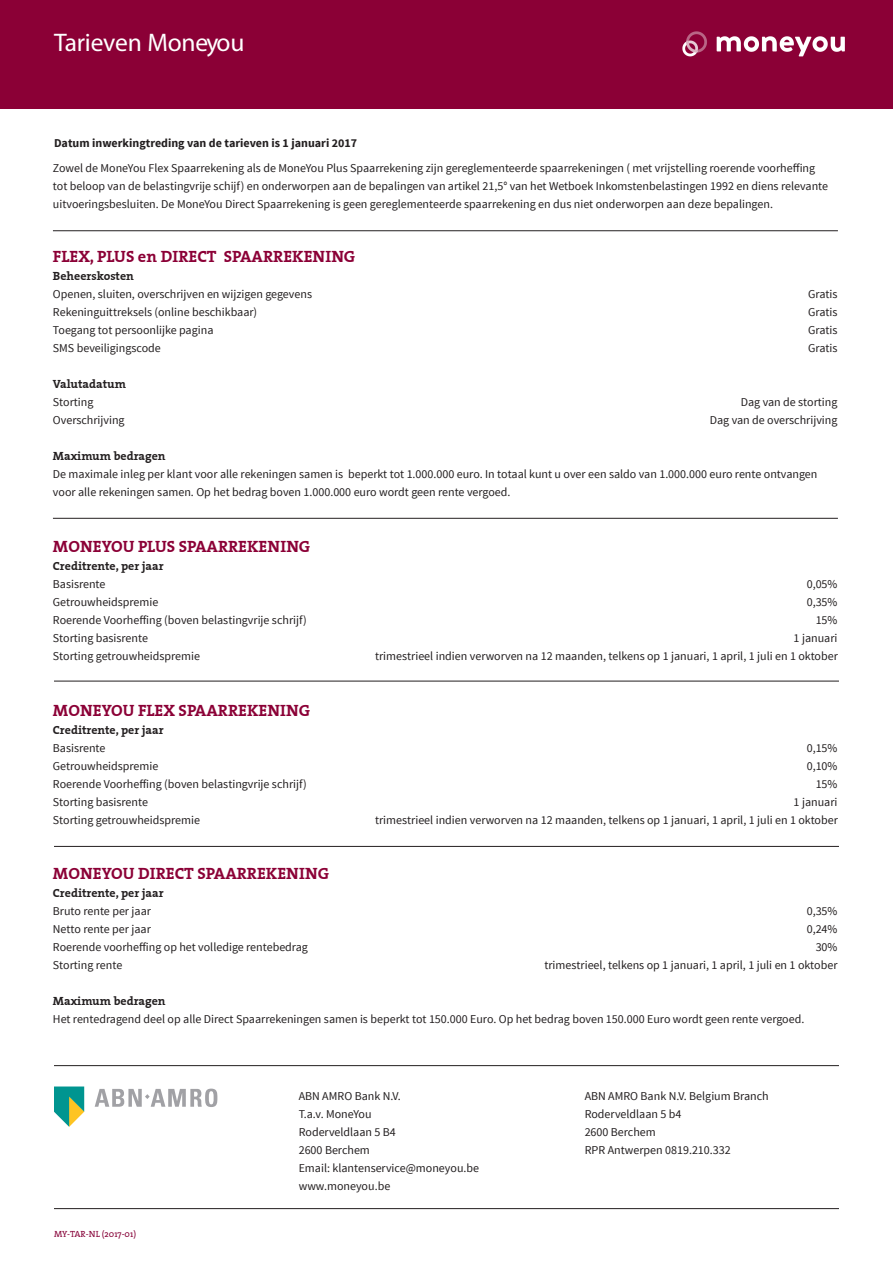
<style>
.page{position:relative;width:893px;height:1263px;background:#fff}
.page>*{position:absolute;margin:0;border:0;box-sizing:border-box;transform-origin:0 0}
.t1{font:25.5px "Myriad Pro";letter-spacing:-.01em;color:#fff}
.t2{font:700 16.5px "The Serif";color:#8b0036}
.t3{font:12px/18px "Source Sans Pro";color:#231f20}
.t4{font:700 12px "The Serif";color:#231f20}
.t5{font:700 12px "Source Sans Pro";color:#231f20}
.t6{font:9px "The Serif";color:#860037}
</style>
<div class="page">
<div style="left:0;top:0;width:893px;height:108px;background:#8b0036"></div>
<hr style="left:53px;top:230px;width:785px;height:1px;background:#231f20">
<hr style="left:53px;top:518px;width:785px;height:1px;background:#231f20">
<hr style="left:54px;top:1208px;width:785px;height:1px;background:#231f20">
<svg style="left:54px;top:1086px;width:30px;height:41px"></svg>
<svg style="left:95px;top:1088px;width:122px;height:19px"></svg>
<hr style="left:54px;top:1065px;width:785px;height:1px;background:#231f20">
<hr style="left:54px;top:681px;width:785px;height:1px;background:#231f20">
<hr style="left:54px;top:846px;width:785px;height:1px;background:#231f20">
<img style="left:682px;top:31px;width:163px;height:26px">
<p class="t1" style="left:54px;top:27px;width:192px">Tarieven Moneyou</p>
<p class="t5" style="left:54px;top:135px;width:305px">Datum inwerkingtreding van de tarieven is 1 januari 2017</p>
<p class="t3" style="left:53px;top:159px;width:777px">Zowel de MoneYou Flex Spaarrekening als de MoneYou Plus Spaarrekening zijn gereglementeerde spaarrekeningen ( met vrijstelling roerende voorheffing tot beloop van de belastingvrije schijf) en onderworpen aan de bepalingen van artikel 21,5° van het Wetboek Inkomstenbelastingen 1992 en diens relevante uitvoeringsbesluiten. De MoneYou Direct Spaarrekening is geen gereglementeerde spaarrekening en dus niet onderworpen aan deze bepalingen.</p>
<p class="t2" style="left:53px;top:247px;width:304px">FLEX, PLUS en DIRECT SPAARREKENING</p>
<p class="t4" style="left:53px;top:269px;width:83px">Beheerskosten</p>
<p class="t3" style="left:53px;top:285px;width:261px">Openen, sluiten, overschrijven en wijzigen gegevens</p>
<p class="t3" style="left:808px;top:285px;width:31px">Gratis</p>
<p class="t3" style="left:53px;top:303px;width:206px">Rekeninguittreksels (online beschikbaar)</p>
<p class="t3" style="left:808px;top:303px;width:31px">Gratis</p>
<p class="t3" style="left:53px;top:321px;width:162px">Toegang tot persoonlijke pagina</p>
<p class="t3" style="left:808px;top:321px;width:31px">Gratis</p>
<p class="t3" style="left:53px;top:339px;width:109px">SMS beveiligingscode</p>
<p class="t3" style="left:808px;top:339px;width:31px">Gratis</p>
<p class="t4" style="left:53px;top:377px;width:75px">Valutadatum</p>
<p class="t3" style="left:53px;top:393px;width:42px">Storting</p>
<p class="t3" style="left:741px;top:393px;width:98px">Dag van de storting</p>
<p class="t3" style="left:53px;top:411px;width:73px">Overschrijving</p>
<p class="t3" style="left:710px;top:411px;width:129px">Dag van de overschrijving</p>
<p class="t4" style="left:53px;top:449px;width:114px">Maximum bedragen</p>
<p class="t3" style="left:53px;top:465px;width:766px">De maximale inleg per klant voor alle rekeningen samen is beperkt tot 1.000.000 euro. In totaal kunt u over een saldo van 1.000.000 euro rente ontvangen voor alle rekeningen samen. Op het bedrag boven 1.000.000 euro wordt geen rente vergoed.</p>
<p class="t2" style="left:53px;top:537px;width:259px">MONEYOU PLUS SPAARREKENING</p>
<p class="t4" style="left:53px;top:559px;width:112px">Creditrente, per jaar</p>
<p class="t3" style="left:53px;top:575px;width:54px">Basisrente</p>
<p class="t3" style="left:807px;top:575px;width:32px">0,05%</p>
<p class="t3" style="left:53px;top:593px;width:107px">Getrouwheidspremie</p>
<p class="t3" style="left:807px;top:593px;width:32px">0,35%</p>
<p class="t3" style="left:53px;top:611px;width:255px">Roerende Voorheffing (boven belastingvrije schrijf)</p>
<p class="t3" style="left:816px;top:611px;width:23px">15%</p>
<p class="t3" style="left:53px;top:629px;width:97px">Storting basisrente</p>
<p class="t3" style="left:794px;top:629px;width:45px">1 januari</p>
<p class="t3" style="left:53px;top:647px;width:149px">Storting getrouwheidspremie</p>
<p class="t3" style="left:375px;top:647px;width:464px">trimestrieel indien verworven na 12 maanden, telkens op 1 januari, 1 april, 1 juli en 1 oktober</p>
<p class="t2" style="left:53px;top:701px;width:259px">MONEYOU FLEX SPAARREKENING</p>
<p class="t4" style="left:53px;top:723px;width:112px">Creditrente, per jaar</p>
<p class="t3" style="left:53px;top:739px;width:54px">Basisrente</p>
<p class="t3" style="left:807px;top:739px;width:32px">0,15%</p>
<p class="t3" style="left:53px;top:757px;width:107px">Getrouwheidspremie</p>
<p class="t3" style="left:807px;top:757px;width:32px">0,10%</p>
<p class="t3" style="left:53px;top:775px;width:255px">Roerende Voorheffing (boven belastingvrije schrijf)</p>
<p class="t3" style="left:816px;top:775px;width:23px">15%</p>
<p class="t3" style="left:53px;top:793px;width:97px">Storting basisrente</p>
<p class="t3" style="left:794px;top:793px;width:45px">1 januari</p>
<p class="t3" style="left:53px;top:811px;width:149px">Storting getrouwheidspremie</p>
<p class="t3" style="left:375px;top:811px;width:464px">trimestrieel indien verworven na 12 maanden, telkens op 1 januari, 1 april, 1 juli en 1 oktober</p>
<p class="t2" style="left:53px;top:864px;width:278px">MONEYOU DIRECT SPAARREKENING</p>
<p class="t4" style="left:53px;top:886px;width:112px">Creditrente, per jaar</p>
<p class="t3" style="left:53px;top:902px;width:100px">Bruto rente per jaar</p>
<p class="t3" style="left:807px;top:902px;width:32px">0,35%</p>
<p class="t3" style="left:53px;top:920px;width:99px">Netto rente per jaar</p>
<p class="t3" style="left:807px;top:920px;width:32px">0,24%</p>
<p class="t3" style="left:53px;top:938px;width:257px">Roerende voorheffing op het volledige rentebedrag</p>
<p class="t3" style="left:816px;top:938px;width:23px">30%</p>
<p class="t3" style="left:53px;top:956px;width:71px">Storting rente</p>
<p class="t3" style="left:544px;top:956px;width:295px">trimestrieel, telkens op 1 januari, 1 april, 1 juli en 1 oktober</p>
<p class="t4" style="left:53px;top:994px;width:114px">Maximum bedragen</p>
<p class="t3" style="left:53px;top:1010px;width:753px">Het rentedragend deel op alle Direct Spaarrekeningen samen is beperkt tot 150.000 Euro. Op het bedrag boven 150.000 Euro wordt geen rente vergoed.</p>
<p class="t6" style="left:54px;top:1229px;width:84px">MY-TAR-NL (2017-01)</p>
<p class="t3" style="left:299px;top:1087px;width:104px">ABN AMRO Bank N.V.</p>
<p class="t3" style="left:299px;top:1105px;width:74px">T.a.v. MoneYou</p>
<p class="t3" style="left:299px;top:1123px;width:99px">Roderveldlaan 5 B4</p>
<p class="t3" style="left:299px;top:1141px;width:73px">2600 Berchem</p>
<p class="t3" style="left:299px;top:1159px;width:182px">Email: klantenservice@moneyou.be</p>
<p class="t3" style="left:299px;top:1177px;width:93px">www.moneyou.be</p>
<p class="t3" style="left:585px;top:1087px;width:186px">ABN AMRO Bank N.V. Belgium Branch<br>Roderveldlaan 5 b4</p>
<p class="t3" style="left:585px;top:1123px;width:73px">2600 Berchem</p>
<p class="t3" style="left:585px;top:1141px;width:148px">RPR Antwerpen 0819.210.332</p>
</div>
